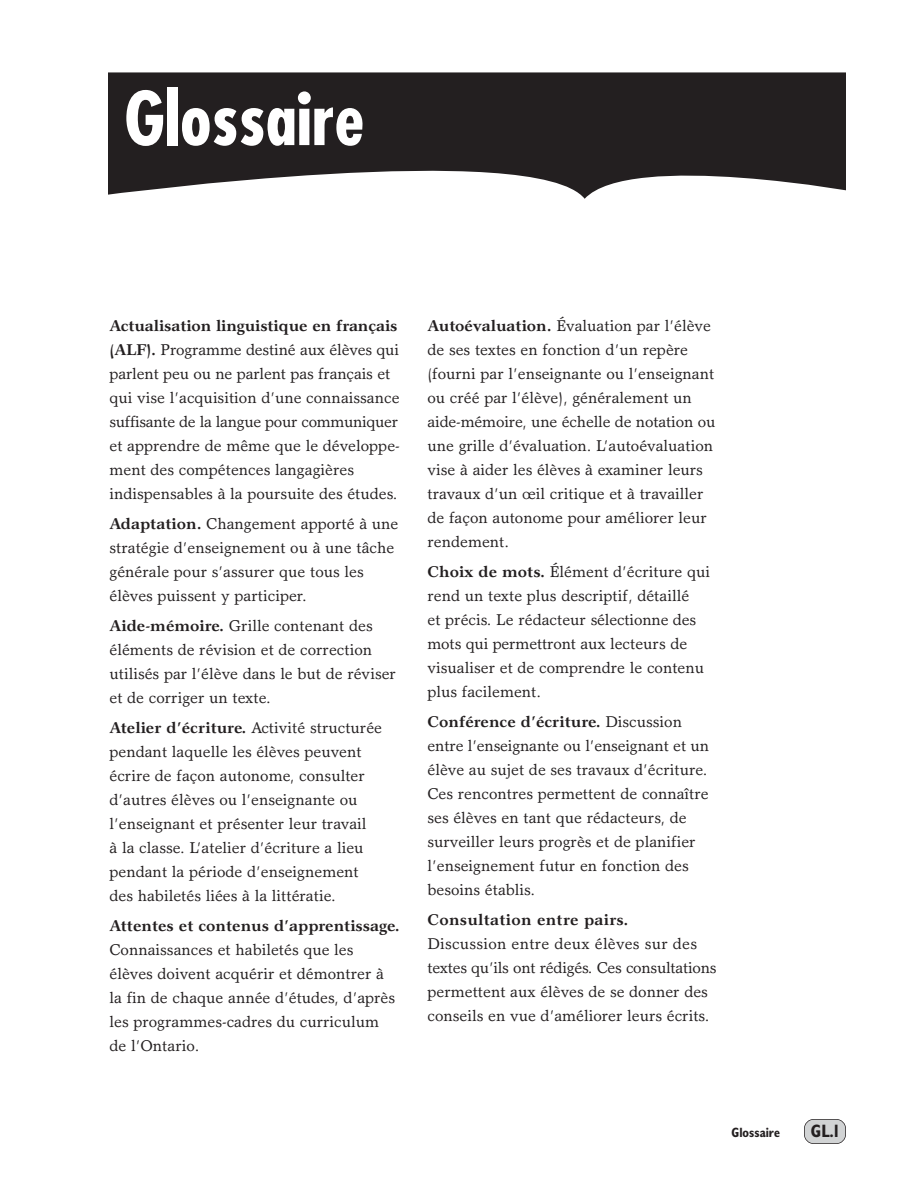
<style>
.page{position:relative;width:918px;height:1188px;background:#fff}
.page>*{position:absolute;margin:0;border:0;box-sizing:border-box;transform-origin:0 0}
.t1{font:700 condensed 72px "Futura";color:#fff}
.t2{font:700 condensed 18px "Humanist 521 BT";color:#231f20}
.t3{font:15.75px/24px "Garth Graphic";color:#231f20}
.t4{font:700 15.75px "Garth Graphic";color:#231f20}
.t5{font:700 15.75px "Garth Graphic";letter-spacing:.02em;color:#231f20}
.t6{font:700 condensed 13.5px "Humanist 521 BT";color:#231f20}
.s1{font-weight:700}
</style>
<div class="page">
<div style="left:805px;top:1120px;width:40px;height:23px;background:#d1d3d4;border-radius:9px"></div>
<div style="left:804px;top:1119px;width:42px;height:25px;border:2px solid #231f20;border-radius:10px"></div>
<svg style="left:108px;top:72px;width:738px;height:127px;fill:#231f20"></svg>
<h1 class="t1" style="left:124px;top:87px;width:241px">Glossaire</h1>
<p class="t3" style="left:110px;top:315px;width:292px"><span class="s1">Actualisation linguistique en français (ALF).</span> Programme destiné aux élèves qui parlent peu ou ne parlent pas français et qui vise l’acquisition d’une connaissance suffisante de la langue pour communiquer et apprendre de même que le développe&shy;ment des compétences langagières indispensables à la poursuite des études.</p>
<p class="t3" style="left:110px;top:513px;width:290px"><span class="s1">Adaptation.</span> Changement apporté à une stratégie d’enseignement ou à une tâche générale pour s’assurer que tous les élèves puissent y participer.</p>
<p class="t3" style="left:110px;top:615px;width:288px"><span class="s1">Aide-mémoire.</span> Grille contenant des éléments de révision et de correction utilisés par l’élève dans le but de réviser et de corriger un texte.</p>
<p class="t3" style="left:110px;top:717px;width:274px"><span class="s1">Atelier d’écriture.</span> Activité structurée pendant laquelle les élèves peuvent écrire de façon autonome, consulter d’autres élèves ou l’enseignante ou l’enseignant et présenter leur travail<br>à la classe. L’atelier d’écriture a lieu pendant la période d’enseignement des habiletés liées à la littératie.</p>
<p class="t4" style="left:110px;top:919px;width:292px">Attentes et contenus d’apprentissage.</p>
<p class="t3" style="left:110px;top:939px;width:287px">Connaissances et habiletés que les élèves doivent acquérir et démontrer à la fin de chaque année d’études, d’après les programmes-cadres du curriculum de l’Ontario.</p>
<p class="t3" style="left:428px;top:315px;width:289px"><span class="s1">Autoévaluation.</span> Évaluation par l’élève de ses textes en fonction d’un repère (fourni par l’enseignante ou l’enseignant ou créé par l’élève), généralement un aide-mémoire, une échelle de notation ou une grille d’évaluation. L’autoévaluation vise à aider les élèves à examiner leurs travaux d’un œil critique et à travailler de façon autonome pour améliorer leur rendement.</p>
<p class="t3" style="left:428px;top:561px;width:284px"><span class="s1">Choix de mots.</span> Élément d’écriture qui rend un texte plus descriptif, détaillé<br>et précis. Le rédacteur sélectionne des mots qui permettront aux lecteurs de visualiser et de comprendre le contenu plus facilement.</p>
<p class="t3" style="left:428px;top:711px;width:283px"><span class="s1">Conférence d’écriture.</span> Discussion entre l’enseignante ou l’enseignant et un élève au sujet de ses travaux d’écriture.<br>Ces rencontres permettent de connaître ses élèves en tant que rédacteurs, de surveiller leurs progrès et de planifier l’enseignement futur en fonction des besoins établis.</p>
<p class="t5" style="left:428px;top:913px;width:202px">Consultation entre pairs.</p>
<p class="t3" style="left:428px;top:933px;width:291px">Discussion entre deux élèves sur des textes qu’ils ont rédigés. Ces consultations permettent aux élèves de se donner des conseils en vue d’améliorer leurs écrits.</p>
<p class="t6" style="left:732px;top:1128px;width:50px">Glossaire</p>
<p class="t2" style="left:811px;top:1125px;width:30px">GL.1</p>
</div>
